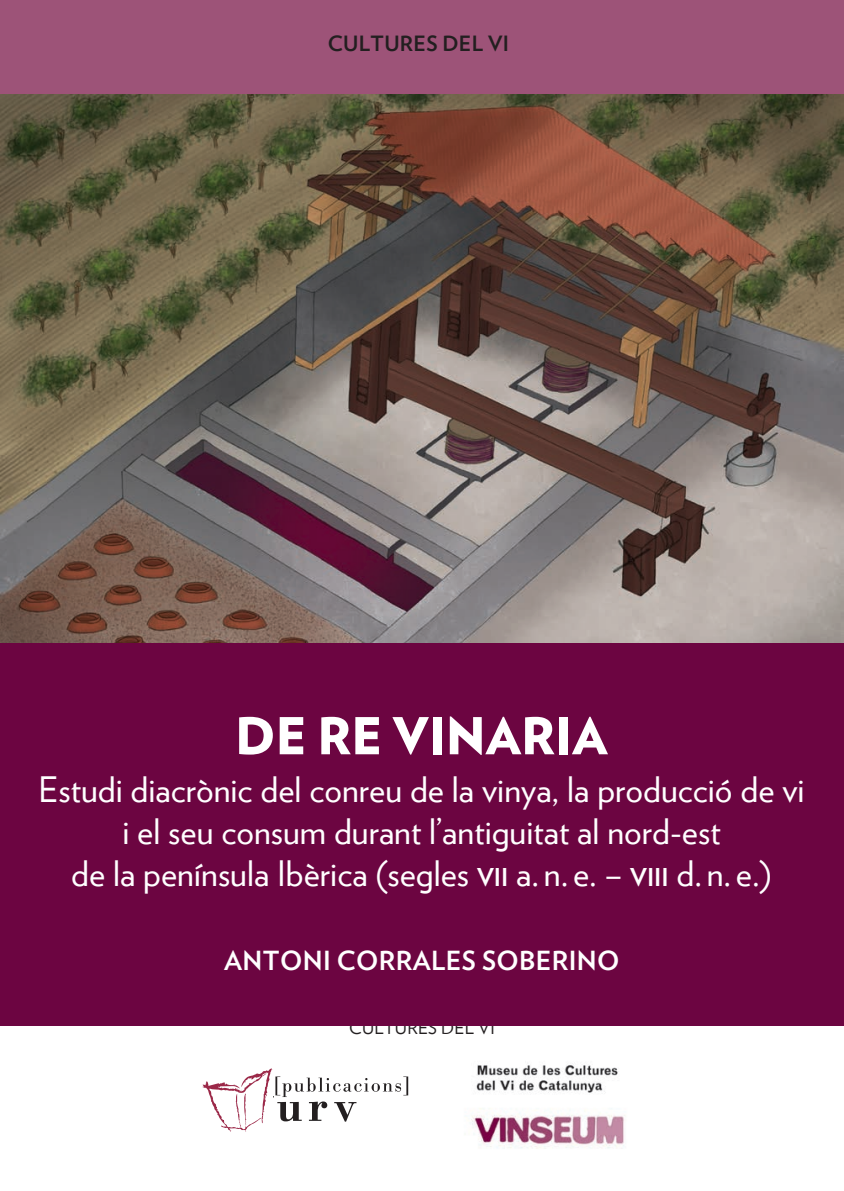
<style>
.page{position:relative;width:844px;height:1191px;background:#fff}
.page>*{position:absolute;margin:0;border:0;box-sizing:border-box;transform-origin:0 0}
.t1{font:900 50.75px "Verlag";color:#fff}
.t2{font:35px/42px "Verlag";color:#fff;text-align:center}
.t3{font:700 26.25px "Verlag";letter-spacing:.015em;color:#fff}
.t4{font:700 21px "Verlag";letter-spacing:.015em;color:#231f20}
.t5{font:17.5px "Verlag";letter-spacing:.015em;color:#231f20}
.s1{font-weight:700;font-size:24.5px}
</style>
<div class="page">
<div style="left:0;top:0;width:843px;height:169px;background:#9d5378"></div>
<div style="left:0;top:95px;width:843px;height:930px;background:#6c0541"></div>
<svg style="left:202px;top:1068px;width:206px;height:64px"></svg>
<img style="left:470px;top:1065px;width:155px;height:84px">
<img style="left:0;top:95px;width:843px;height:548px">
<p class="t4" style="left:328px;top:27px;width:182px">CULTURES DEL VI</p>
<h1 class="t1" style="left:235px;top:694px;width:374px">DE RE VINARIA</h1>
<p class="t2" style="left:38px;top:766px;width:767px">Estudi diacrònic del conreu de la vinya, la producció de vi i el seu consum durant l’antiguitat al nord-est<br>de la península Ibèrica (segles <span class="s1">vii</span> a. n. e. – <span class="s1">viii</span> d. n. e.)</p>
<p class="t3" style="left:224px;top:940px;width:396px">ANTONI CORRALES SOBERINO</p>
<p class="t5" style="left:349px;top:1014px;width:147px">CULTURES DEL VI</p>
</div>
